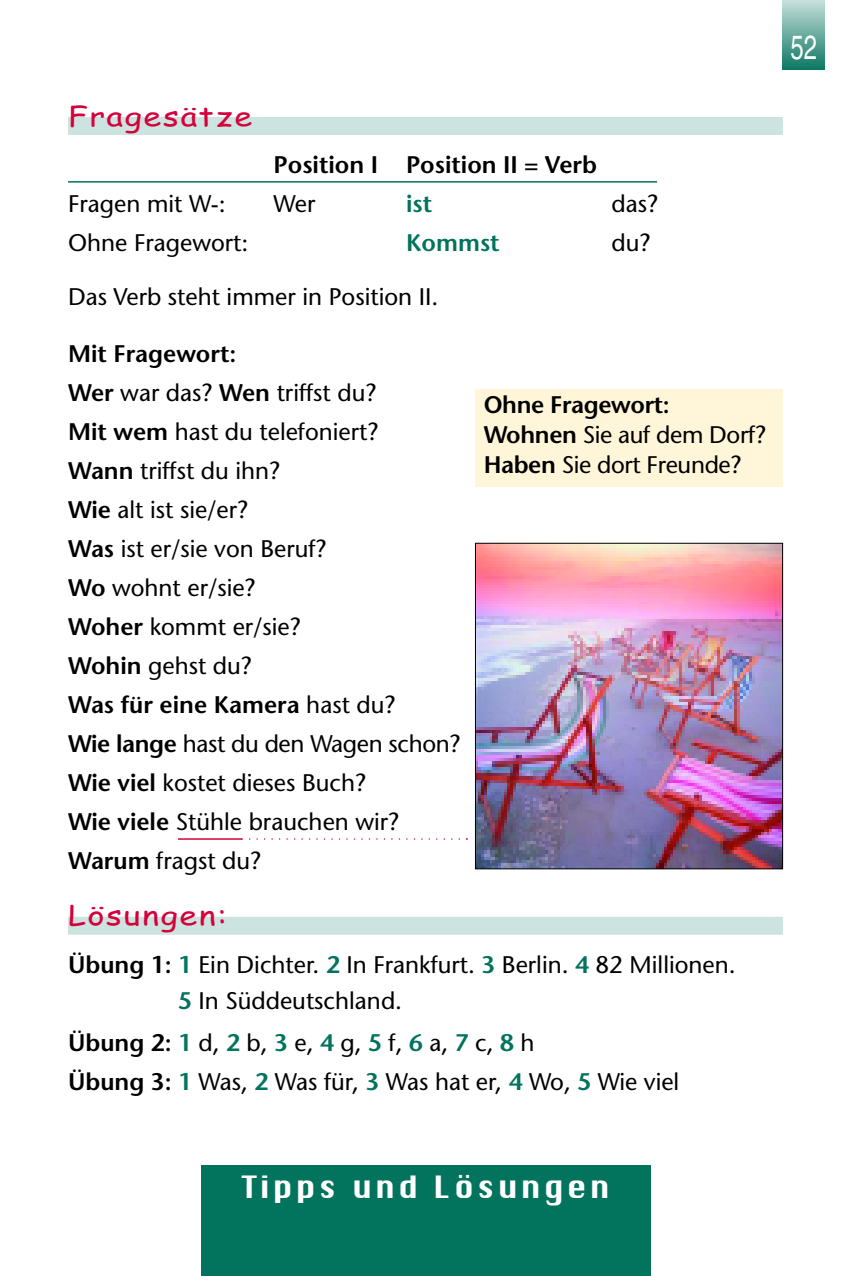
<style>
.page{position:relative;width:851px;height:1276px;background:#fff}
.page>*{position:absolute;margin:0;border:0;box-sizing:border-box;transform-origin:0 0}
.t1{font:33.6px "Helvetica";color:#fff;scale:.71 1}
.t2{font:30px "Chicago";letter-spacing:.1em;color:#fff}
.t3{font:27px "Comic Sans MS";letter-spacing:.05em;color:#d5013c;scale:1.2 1}
.t4{font:24px/39px "Stone Sans";color:#000}
.t5{font:600 24px "Stone Sans";color:#000}
.t6{font:600 24px "Stone Sans";color:#02735d}
.s1{font-weight:600}
.s2{font-weight:600;color:#02735d}
</style>
<div class="page">
<hr style="left:782px;top:70px;width:42px;height:1px;background:#097761">
<hr style="left:782px;top:68px;width:42px;height:2px;background:#0c7863">
<hr style="left:782px;top:67px;width:42px;height:1px;background:#117b66">
<hr style="left:782px;top:66px;width:42px;height:1px;background:#147d68">
<hr style="left:782px;top:64px;width:42px;height:2px;background:#177e6a">
<hr style="left:782px;top:63px;width:42px;height:1px;background:#1c816d">
<hr style="left:782px;top:62px;width:42px;height:1px;background:#1f836f">
<hr style="left:782px;top:60px;width:42px;height:2px;background:#228471">
<hr style="left:782px;top:59px;width:42px;height:1px;background:#278774">
<hr style="left:782px;top:58px;width:42px;height:1px;background:#2a8976">
<hr style="left:782px;top:57px;width:42px;height:1px;background:#2c8a77">
<hr style="left:782px;top:56px;width:42px;height:1px;background:#2f8b79">
<hr style="left:782px;top:55px;width:42px;height:1px;background:#328d7b">
<hr style="left:782px;top:54px;width:42px;height:1px;background:#358f7d">
<hr style="left:782px;top:53px;width:42px;height:1px;background:#37907e">
<hr style="left:782px;top:52px;width:42px;height:1px;background:#3a9280">
<hr style="left:782px;top:51px;width:42px;height:1px;background:#3d9382">
<hr style="left:782px;top:50px;width:42px;height:1px;background:#409584">
<hr style="left:782px;top:49px;width:42px;height:1px;background:#429685">
<hr style="left:782px;top:48px;width:42px;height:1px;background:#459887">
<hr style="left:782px;top:47px;width:42px;height:1px;background:#489a89">
<hr style="left:782px;top:46px;width:42px;height:1px;background:#4b9b8b">
<hr style="left:782px;top:45px;width:42px;height:1px;background:#4d9c8d">
<hr style="left:782px;top:44px;width:42px;height:1px;background:#509e8f">
<hr style="left:782px;top:43px;width:42px;height:1px;background:#539f90">
<hr style="left:782px;top:42px;width:42px;height:1px;background:#56a192">
<hr style="left:782px;top:41px;width:42px;height:1px;background:#58a294">
<hr style="left:782px;top:40px;width:42px;height:1px;background:#5ba495">
<hr style="left:782px;top:39px;width:42px;height:1px;background:#5ea597">
<hr style="left:782px;top:38px;width:42px;height:1px;background:#61a799">
<hr style="left:782px;top:37px;width:42px;height:1px;background:#63a89b">
<hr style="left:782px;top:36px;width:42px;height:1px;background:#66aa9d">
<hr style="left:782px;top:35px;width:42px;height:1px;background:#69ac9e">
<hr style="left:782px;top:34px;width:42px;height:1px;background:#6cada0">
<hr style="left:782px;top:33px;width:42px;height:1px;background:#6eaea2">
<hr style="left:782px;top:32px;width:42px;height:1px;background:#71b0a3">
<hr style="left:782px;top:31px;width:42px;height:1px;background:#74b2a5">
<hr style="left:782px;top:30px;width:42px;height:1px;background:#77b3a7">
<hr style="left:782px;top:29px;width:42px;height:1px;background:#79b5a9">
<hr style="left:782px;top:28px;width:42px;height:1px;background:#7cb6ab">
<hr style="left:782px;top:27px;width:42px;height:1px;background:#7fb8ac">
<hr style="left:782px;top:26px;width:42px;height:1px;background:#82b9ae">
<hr style="left:782px;top:25px;width:42px;height:1px;background:#84bab0">
<hr style="left:782px;top:24px;width:42px;height:1px;background:#87bcb2">
<hr style="left:782px;top:23px;width:42px;height:1px;background:#8abeb4">
<hr style="left:782px;top:22px;width:42px;height:1px;background:#8dc0b6">
<hr style="left:782px;top:21px;width:42px;height:1px;background:#8fc1b7">
<hr style="left:782px;top:20px;width:42px;height:1px;background:#92c2b9">
<hr style="left:782px;top:19px;width:42px;height:1px;background:#95c4bb">
<hr style="left:782px;top:18px;width:42px;height:1px;background:#97c6bc">
<hr style="left:782px;top:17px;width:42px;height:1px;background:#9ac7be">
<hr style="left:782px;top:16px;width:42px;height:1px;background:#9dc8c0">
<hr style="left:782px;top:15px;width:42px;height:1px;background:#9fcac2">
<hr style="left:782px;top:14px;width:42px;height:1px;background:#a2ccc4">
<hr style="left:782px;top:13px;width:42px;height:1px;background:#a4cdc5">
<hr style="left:782px;top:12px;width:42px;height:1px;background:#a8cec7">
<hr style="left:782px;top:11px;width:42px;height:1px;background:#aad0c9">
<hr style="left:782px;top:10px;width:42px;height:1px;background:#add2ca">
<hr style="left:782px;top:9px;width:42px;height:1px;background:#afd3cc">
<hr style="left:782px;top:8px;width:42px;height:1px;background:#b3d4ce">
<hr style="left:782px;top:7px;width:42px;height:1px;background:#b5d6d0">
<hr style="left:782px;top:5px;width:42px;height:2px;background:#b8d8d2">
<hr style="left:782px;top:4px;width:42px;height:1px;background:#bddbd5">
<hr style="left:782px;top:3px;width:42px;height:1px;background:#c0dcd7">
<hr style="left:782px;top:1px;width:42px;height:2px;background:#c3ded9">
<hr style="left:782px;top:0;width:42px;height:1px;background:#c9e1dd">
<div style="left:201px;top:1164px;width:449px;height:112px;background:#02735d"></div>
<div style="left:68px;top:117px;width:714px;height:18px;background:#cde3df"></div>
<div style="left:68px;top:916px;width:714px;height:18px;background:#cde3df"></div>
<div style="left:475px;top:388px;width:307px;height:98px;background:#fff6d9"></div>
<hr style="left:178px;top:838px;width:64px;height:2px;background:#d5013c">
<svg style="left:241px;top:838px;width:226px;height:2px"></svg>
<hr style="left:68px;top:181px;width:589px;height:2px;background:#02735d">
<img style="left:477px;top:545px;width:303px;height:322px">
<div style="left:475px;top:543px;width:307px;height:326px;border:1px solid #000"></div>
<p class="t3" style="left:68px;top:100px;width:155px">Fragesätze</p>
<p class="t5" style="left:273px;top:155px;width:325px">Position I Position II = Verb</p>
<p class="t4" style="left:68px;top:187px;width:159px">Fragen mit W-:</p>
<p class="t4" style="left:273px;top:187px;width:43px">Wer</p>
<p class="t6" style="left:406px;top:194px;width:28px">ist</p>
<p class="t4" style="left:611px;top:187px;width:48px">das?</p>
<p class="t4" style="left:68px;top:226px;width:182px">Ohne Fragewort:</p>
<p class="t6" style="left:406px;top:233px;width:95px">Kommst</p>
<p class="t4" style="left:611px;top:226px;width:41px">du?</p>
<p class="t4" style="left:68px;top:280px;width:372px">Das Verb steht immer in Position II.</p>
<p class="t4" style="left:68px;top:337px;width:394px"><span class="s1">Mit Fragewort:<br>Wer</span> war das? <span class="s1">Wen</span> triffst du?<br><span class="s1">Mit wem</span> hast du telefoniert?<br><span class="s1">Wann</span> triffst du ihn?<br><span class="s1">Wie</span> alt ist sie/er?<br><span class="s1">Was</span> ist er/sie von Beruf?<br><span class="s1">Wo</span> wohnt er/sie?<br><span class="s1">Woher</span> kommt er/sie?<br><span class="s1">Wohin</span> gehst du?<br><span class="s1">Was für eine Kamera</span> hast du?<br><span class="s1">Wie lange</span> hast du den Wagen schon?<br><span class="s1">Wie viel</span> kostet dieses Buch?<br><span class="s1">Wie viele</span> Stühle brauchen wir?<br><span class="s1">Warum</span> fragst du?</p>
<p class="t3" style="left:68px;top:900px;width:134px">Lösungen:</p>
<p class="t4" style="left:178px;top:949px;width:559px;line-height:36px;text-indent:-110px"><span class="s1">Übung 1:</span> <span class="s2">1</span> Ein Dichter. <span class="s2">2</span> In Frankfurt. <span class="s2">3</span> Berlin. <span class="s2">4</span> 82 Millionen.<br><span class="s2">5</span> In Süddeutschland.</p>
<p class="t4" style="left:68px;top:1025px;width:612px"><span class="s1">Übung 2:</span> <span class="s2">1</span> d, <span class="s2">2</span> b, <span class="s2">3</span> e, <span class="s2">4</span> g, <span class="s2">5</span> f, <span class="s2">6</span> a, <span class="s2">7</span> c, <span class="s2">8</span> h<br><span class="s1">Übung 3:</span> <span class="s2">1</span> Was, <span class="s2">2</span> Was für, <span class="s2">3</span> Was hat er, <span class="s2">4</span> Wo, <span class="s2">5</span> Wie viel</p>
<p class="t4" style="left:483px;top:392px;width:284px;line-height:30px"><span class="s1">Ohne Fragewort:<br>Wohnen</span> Sie auf dem Dorf?<br><span class="s1">Haben</span> Sie dort Freunde?</p>
<h1 class="t1" style="left:790px;top:35px;width:39px">52</h1>
<p class="t2" style="left:242px;top:1170px;width:369px">Tipps und Lösungen</p>
</div>
